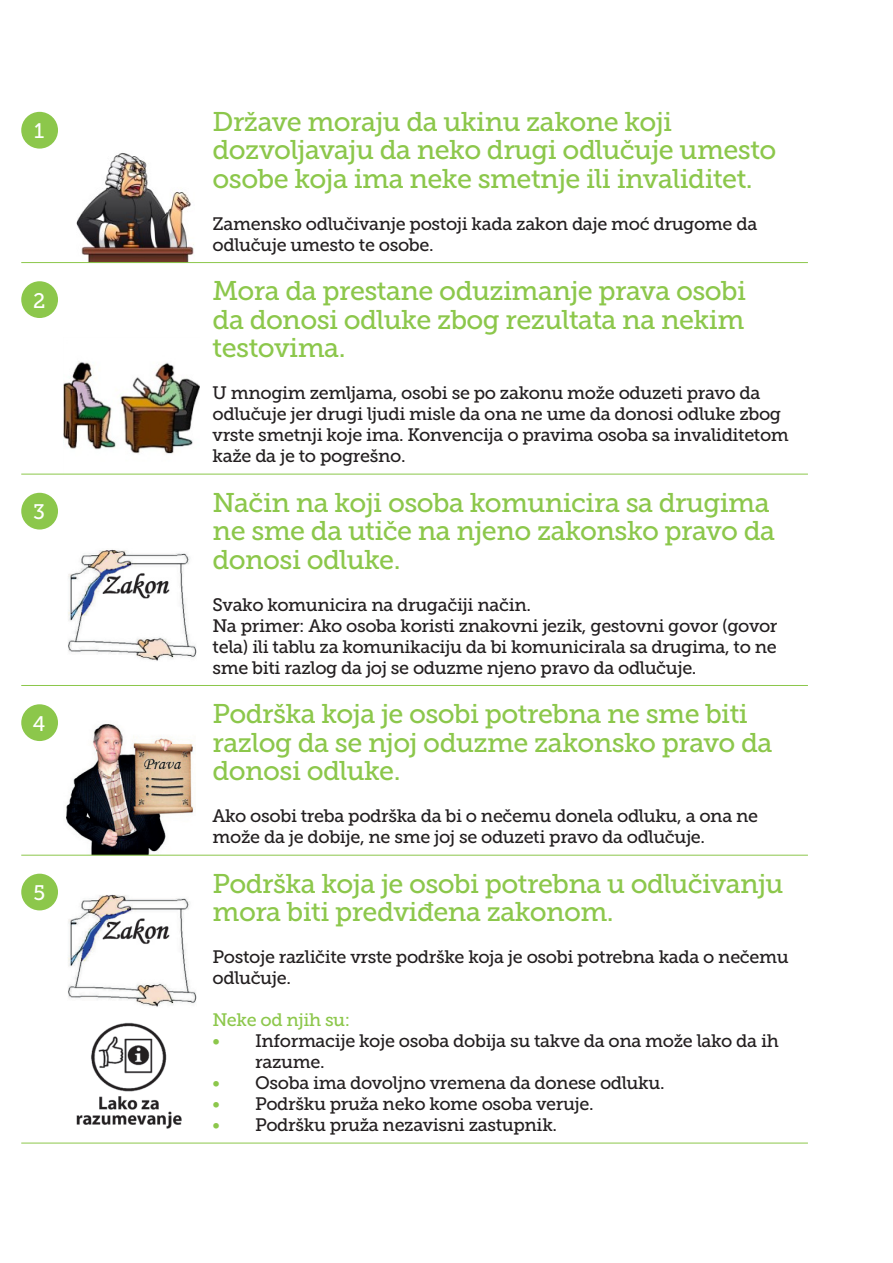
<style>
.page{position:relative;width:893px;height:1263px;background:#fff}
.page>*{position:absolute;margin:0;border:0;box-sizing:border-box;transform-origin:0 0}
.t1{font:27px/28.5px "Museo Slab 500";letter-spacing:-.02em;color:#8cc74b}
.t2{font:21px "Museo Slab 500";color:#fff}
.t3{font:18px/21px "Museo Slab 500";letter-spacing:-.02em;color:#231f20}
.t4{font:18px "Museo Slab 500";letter-spacing:-.02em;color:#8cc74b}
.s1{color:#8cc74b}
</style>
<div class="page">
<img style="left:76px;top:153px;width:118px;height:109px">
<img style="left:68px;top:895px;width:128px;height:112px">
<img style="left:68px;top:549px;width:128px;height:112px">
<img style="left:63px;top:723px;width:133px;height:132px">
<img style="left:63px;top:361px;width:137px;height:113px">
<div style="left:21px;top:112px;width:37px;height:37px;background:#8cc74b;border-radius:50%"></div>
<div style="left:21px;top:281px;width:37px;height:37px;background:#8cc74b;border-radius:50%"></div>
<div style="left:21px;top:493px;width:37px;height:36px;background:#8cc74b;border-radius:50%"></div>
<div style="left:21px;top:704px;width:37px;height:37px;background:#8cc74b;border-radius:50%"></div>
<div style="left:21px;top:874px;width:37px;height:36px;background:#8cc74b;border-radius:50%"></div>
<hr style="left:21px;top:1143px;width:787px;height:1px;background:#8cc74b">
<hr style="left:21px;top:855px;width:787px;height:1px;background:#8cc74b">
<hr style="left:21px;top:685px;width:787px;height:1px;background:#8cc74b">
<hr style="left:21px;top:474px;width:787px;height:1px;background:#8cc74b">
<hr style="left:21px;top:262px;width:787px;height:1px;background:#8cc74b">
<img style="left:76px;top:1022px;width:106px;height:107px">
<p class="t2" style="left:34px;top:119px;width:12px">1</p>
<p class="t2" style="left:33px;top:289px;width:14px">2</p>
<p class="t2" style="left:33px;top:500px;width:13px">3</p>
<p class="t2" style="left:33px;top:712px;width:14px">4</p>
<p class="t2" style="left:33px;top:881px;width:13px">5</p>
<h1 class="t1" style="left:213px;top:107px;width:565px">Države moraju da ukinu zakone koji dozvoljavaju da neko drugi odlučuje umesto osobe koja ima neke smetnje ili invaliditet.</h1>
<p class="t3" style="left:213px;top:213px;width:546px">Zamensko odlučivanje postoji kada zakon daje moć drugome da odlučuje umesto te osobe.</p>
<h1 class="t1" style="left:213px;top:277px;width:535px;text-align:justify">Mora da prestane oduzimanje prava osobi da donosi odluke zbog rezultata na nekim testovima.</h1>
<p class="t3" style="left:213px;top:383px;width:578px">U mnogim zemljama, osobi se po zakonu može oduzeti pravo da odlučuje jer drugi ljudi misle da ona ne ume da donosi odluke zbog vrste smetnji koje ima. Konvencija o pravima osoba sa invaliditetom kaže da je to pogrešno.</p>
<h1 class="t1" style="left:213px;top:488px;width:564px">Način na koji osoba komunicira sa drugima ne sme da utiče na njeno zakonsko pravo da donosi odluke.</h1>
<p class="t3" style="left:213px;top:594px;width:566px">Svako komunicira na drugačiji način.<br>Na primer: Ako osoba koristi znakovni jezik, gestovni govor (govor tela) ili tablu za komunikaciju da bi komunicirala sa drugima, to ne sme biti razlog da joj se oduzme njeno pravo da odlučuje.</p>
<h1 class="t1" style="left:213px;top:700px;width:561px">Podrška koja je osobi potrebna ne sme biti razlog da se njoj oduzme zakonsko pravo da donosi odluke.</h1>
<p class="t3" style="left:213px;top:806px;width:547px">Ako osobi treba podrška da bi o nečemu donela odluku, a ona ne može da je dobije, ne sme joj se oduzeti pravo da odlučuje.</p>
<h1 class="t1" style="left:213px;top:869px;width:572px">Podrška koja je osobi potrebna u odlučivanju mora biti predviđena zakonom.</h1>
<p class="t3" style="left:213px;top:947px;width:577px">Postoje različite vrste podrške koja je osobi potrebna kada o nečemu odlučuje.</p>
<p class="t4" style="left:213px;top:1010px;width:139px">Neke od njih su:</p>
<p class="t3" style="left:255px;top:1031px;width:525px;text-indent:-43px"><span class="s1">•</span> Informacije koje osoba dobija su takve da ona može lako da ih razume.</p>
<p class="t3" style="left:213px;top:1073px;width:453px"><span class="s1">•</span> Osoba ima dovoljno vremena da donese odluku.</p>
<p class="t3" style="left:213px;top:1094px;width:383px"><span class="s1">•</span> Podršku pruža neko kome osoba veruje.</p>
<p class="t3" style="left:213px;top:1115px;width:346px"><span class="s1">•</span> Podršku pruža nezavisni zastupnik.</p>
</div>
